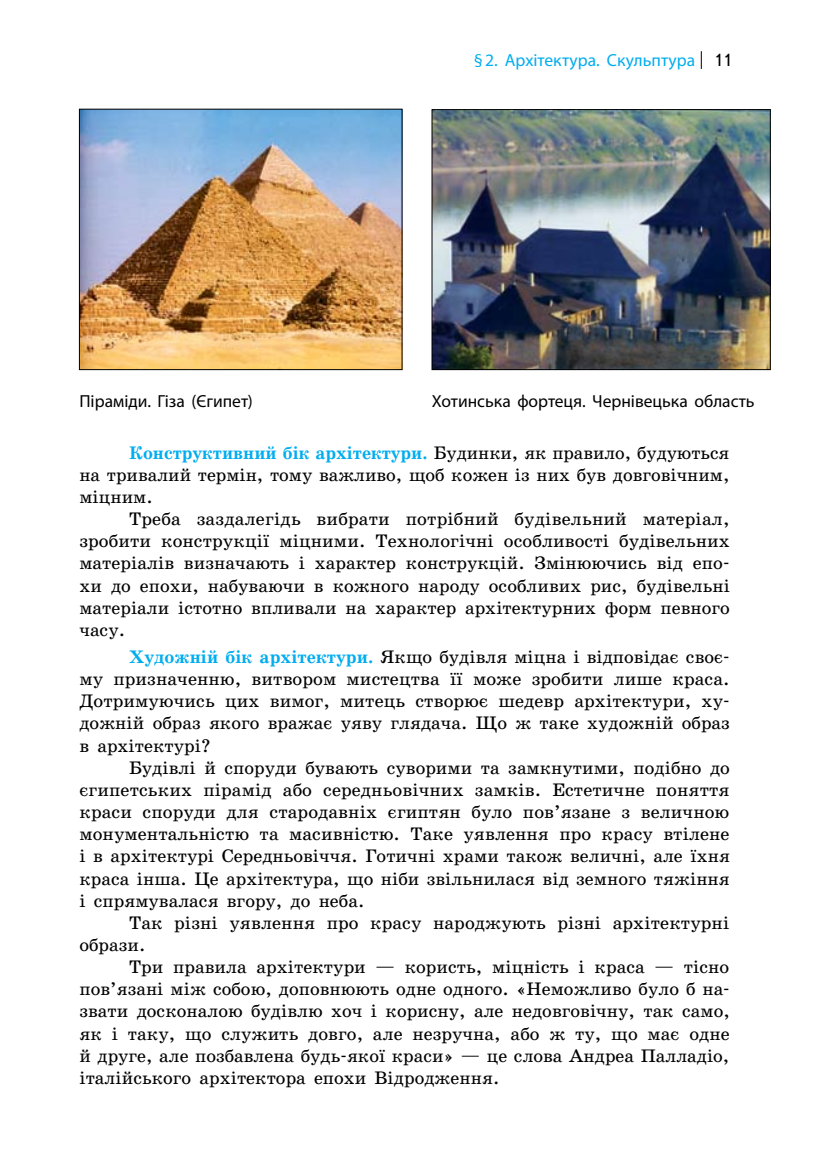
<style>
.page{position:relative;width:819px;height:1171px;background:#fff}
.page>*{position:absolute;margin:0;border:0;box-sizing:border-box;transform-origin:0 0}
.t1{font:18.38px/22.2px "School Book C";color:#000;text-align:justify}
.t2{font:17.5px "Myriad Pro";color:#000}
.t3{font:17.5px "Myriad Pro";color:#00adef}
.t4{font:17.5px "Text Book C";color:#000}
.s1{font-weight:700;color:#00adef}
</style>
<div class="page">
<svg style="left:700px;top:51px;width:1px;height:18px"></svg>
<img style="left:433px;top:111px;width:335px;height:257px">
<div style="left:431px;top:109px;width:339px;height:261px;border:1px solid #000"></div>
<img style="left:81px;top:111px;width:319px;height:257px">
<div style="left:79px;top:109px;width:323px;height:261px;border:1px solid #000"></div>
<p class="t3" style="left:473px;top:50px;width:223px">§ 2. Архітектура. Скульптура</p>
<p class="t4" style="left:713px;top:51px;width:20px">11</p>
<p class="t2" style="left:79px;top:390px;width:175px">Піраміди. Гіза (Єгипет)</p>
<p class="t2" style="left:432px;top:390px;width:324px">Хотинська фортеця. Чернівецька область</p>
<p class="t1" style="left:79px;top:442px;width:651px;text-indent:50px"><span class="s1">Конструктивний бік архітектури.</span> Будинки, як правило, будуються на тривалий термін, тому важливо, щоб кожен із них був довговічним, міцним.</p>
<p class="t1" style="left:79px;top:508px;width:652px;text-indent:50px">Треба заздалегідь вибрати потрібний будівельний матеріал, зробити конструкції міцними. Технологічні особливості будівельних матеріалів визначають і характер конструкцій. Змінюючись від епо&shy;хи до епохи, набуваючи в кожного народу особливих рис, будівельні матеріали істотно впливали на характер архітектурних форм певного часу.</p>
<p class="t1" style="left:79px;top:646px;width:652px;text-indent:50px"><span class="s1">Художній бік архітектури.</span> Якщо будівля міцна і відповідає своє&shy;му призначенню, витвором мистецтва її може зробити лише краса.<br>Дотримуючись цих вимог, митець створює шедевр архітектури, ху&shy;дожній образ якого вражає уяву глядача. Що ж таке художній образ в архітектурі?</p>
<p class="t1" style="left:79px;top:756px;width:652px;text-indent:50px">Будівлі й споруди бувають суворими та замкнутими, подібно до єгипетських пірамід або середньовічних замків. Естетичне поняття краси споруди для стародавніх єгиптян було пов’язане з величною монументальністю та масивністю. Таке уявлення про красу втілене і в архітектурі Середньовіччя. Готичні храми також величні, але їхня краса інша. Це архітектура, що ніби звільнилася від земного тяжіння і спрямувалася вгору, до неба.</p>
<p class="t1" style="left:79px;top:911px;width:651px;text-indent:50px">Так різні уявлення про красу народжують різні архітектурні образи.</p>
<p class="t1" style="left:79px;top:956px;width:652px;text-indent:50px">Три правила архітектури — користь, міцність і краса — тісно пов’язані між собою, доповнюють одне одного. «Неможливо було б на&shy;звати досконалою будівлю хоч і корисну, але недовговічну, так само, як і таку, що служить довго, але незручна, або ж ту, що має одне й друге, але позбавлена будь-якої краси» — це слова Андреа Палладіо, італійського архітектора епохи Відродження.</p>
</div>
